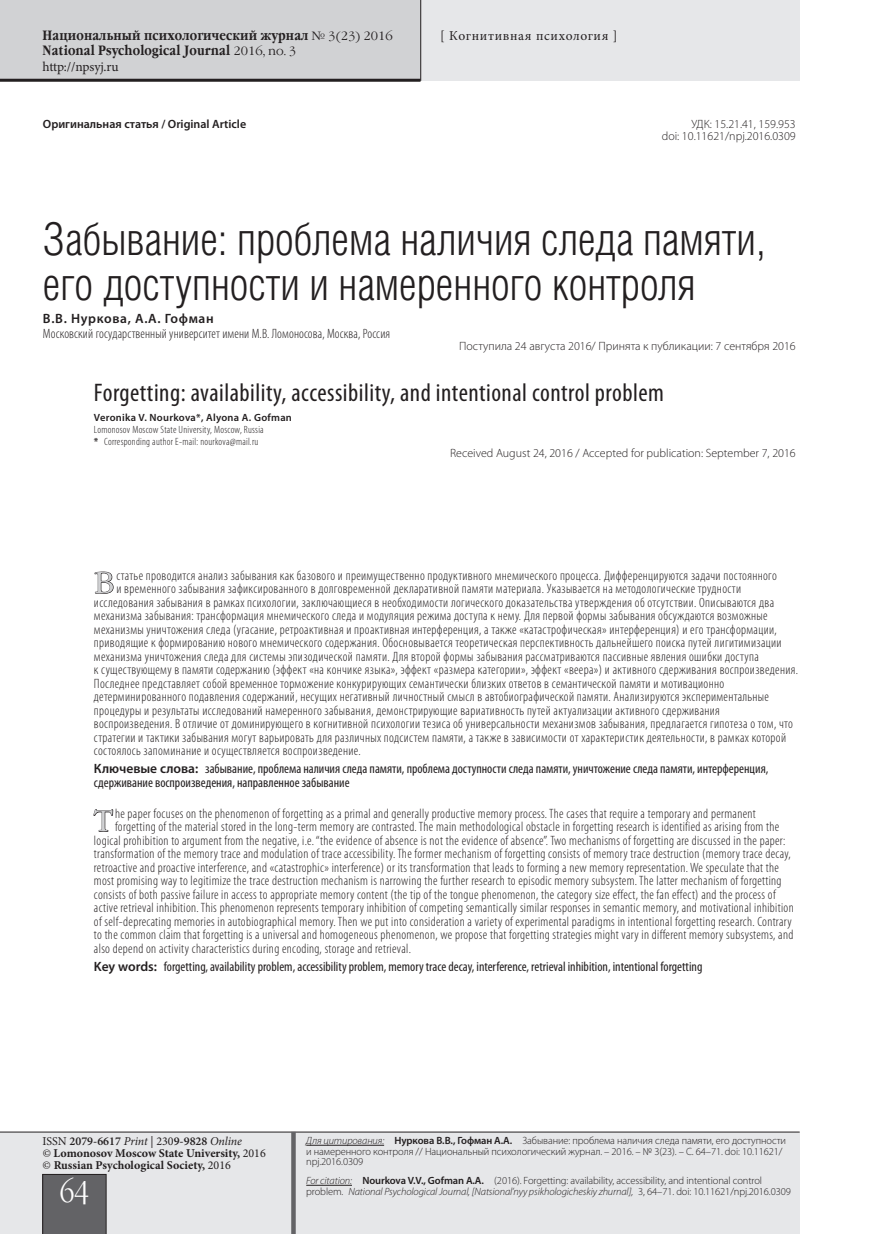
<style>
.page{position:relative;width:872px;height:1234px;background:#fff}
.page>*{position:absolute;margin:0;border:0;box-sizing:border-box;transform-origin:0 0}
.Header___Article{font:45px/45px "Helios Cond Light C";color:#231f20}
.Page_num{font:30px "Garamond Narrow C";color:#fff}
.Resume_MAIN___1st{font:29.1px "Garamond C";color:#d1d2d4}
.Header___Article___E{font:condensed 25.5px "Myriad Pro";letter-spacing:.02em;color:#231f20}
.Resume_MAIN___1st-2{font:300 condensed 13.5px "Myriad Pro";letter-spacing:.025em;color:#231f20}
.Resume_KEYWORDS{font:condensed 13.5px/13.5px "Myriad Pro";color:#231f20}
.Autor___HEADER{font:300 condensed 13.5px/15px "Myriad Pro";letter-spacing:.01em;color:#231f20}
.t1{font:700 13.5px "Garamond Narrow C";letter-spacing:.01em;color:#231f20}
.Col_title___RUBRIC{font:13.5px "Minion Pro";letter-spacing:.045em;color:#231f20}
.Col_title___RUBRIC-2{font:13.5px "Minion Pro";letter-spacing:-.015em;color:#231f20}
.Code_prefix{font:300 12px "Myriad Pro";color:#231f20}
.t2{font:700 12px "Minion Pro";color:#231f20}
.t3{font:600 12px "Minion Pro";color:#231f20}
.Code_prefix-2{font:600 12px "Myriad Pro";color:#231f20}
.Col_title___REFER{font:300 10.5px/10.5px "Myriad Pro";letter-spacing:-.01em;color:#231f20}
.Autor___HEADER___EN{font:300 condensed 10.5px/12px "Myriad Pro";letter-spacing:.025em;color:#231f20}
.s1{font-family:"Garamond C";font-weight:400;font-size:12px}
.s2{font-weight:600;font-stretch:normal}
.s3{font-weight:400}
.s4{font-weight:400;font-style:italic}
.s5{font-style:italic}
.s6{font-weight:600}
</style>
<div class="page">
<div style="left:0;top:0;width:799px;height:81px;background:#e6e7e9"></div>
<div style="left:0;top:0;width:421px;height:79px;background:#d1d2d4"></div>
<div style="left:0;top:1132px;width:799px;height:101px;background:#e6e7e9"></div>
<hr style="left:0;top:1131px;width:799px;height:1px;background:#231f20">
<div style="left:43px;top:1173px;width:63px;height:60px;background:#636366"></div>
<hr style="left:0;top:79px;width:420px;height:3px;background:#231f20">
<div style="left:291px;top:1131px;width:5px;height:102px;background:#636366"></div>
<hr style="left:420px;top:0;width:1px;height:81px;background:#231f20">
<hr style="left:306px;top:1144px;width:78px;height:1px;background:#231f20">
<hr style="left:306px;top:1184px;width:46px;height:1px;background:#231f20">
<svg style="left:94px;top:571px;width:20px;height:23px"></svg>
<svg style="left:93px;top:809px;width:20px;height:22px"></svg>
<p class="t1" style="left:43px;top:27px;width:352px">Национальный психологический журнал <span class="s1">№ 3(23) 2016</span></p>
<p class="t1" style="left:43px;top:42px;width:255px">National Psychological Journal <span class="s1">2016, no. 3</span></p>
<p class="Col_title___RUBRIC-2" style="left:43px;top:57px;width:78px">http://npsyj.ru</p>
<p class="Col_title___RUBRIC" style="left:440px;top:26px;width:179px">[ Когнитивная психология ]</p>
<p class="Code_prefix-2" style="left:43px;top:116px;width:205px">Оригинальная статья / Original Article</p>
<p class="Code_prefix" style="left:691px;top:117px;width:106px">УДК: 15.21.41, 159.953</p>
<p class="Code_prefix" style="left:662px;top:129px;width:135px">doi: 10.11621/npj.2016.0309</p>
<p class="Header___Article" style="left:43px;top:216px;width:724px">Забывание: проблема наличия следа памяти, его доступности и намеренного контроля</p>
<p class="Autor___HEADER" style="left:43px;top:311px;width:349px"><span class="s2">В.В. Нуркова, А.А. Гофман<br></span>Московский государственный университет имени М.В. Ломоносова, Москва, Россия</p>
<p class="Code_prefix" style="left:459px;top:339px;width:338px">Поступила 24 августа 2016/ Принята к публикации: 7 сентября 2016</p>
<p class="Header___Article___E" style="left:94px;top:376px;width:571px">Forgetting: availability, accessibility, and intentional control problem</p>
<p class="Autor___HEADER___EN" style="left:94px;top:411px;width:199px"><span class="s2">Veronika V. Nourkova*, Alyona A. Gofman<br></span>Lomonosov Moscow State University, Moscow, Russia</p>
<p class="Autor___HEADER___EN" style="left:94px;top:435px;width:166px"><span class="s2">*</span> Corresponding author E-mail: nourkova@mail.ru</p>
<p class="Code_prefix" style="left:450px;top:446px;width:347px">Received August 24, 2016 / Accepted for publication: September 7, 2016</p>
<p class="Resume_MAIN___1st" style="left:94px;top:567px;width:22px">В</p>
<p class="Resume_MAIN___1st-2" style="left:116px;top:567px;width:662px">статье проводится анализ забывания как базового и преимущественно продуктивного мнемического процесса. Дифференцируются задачи постоянного</p>
<p class="Resume_MAIN___1st-2" style="left:116px;top:580px;width:626px">и временного забывания зафиксированного в долговременной декларативной памяти материала. Указывается на методологические трудности</p>
<p class="Resume_MAIN___1st-2" style="left:94px;top:594px;width:681px">исследования забывания в рамках психологии, заключающиеся в необходимости логического доказательства утверждения об отсутствии. Описываются два</p>
<p class="Resume_MAIN___1st-2" style="left:94px;top:607px;width:675px">механизма забывания: трансформация мнемического следа и модуляция режима доступа к нему. Для первой формы забывания обсуждаются возможные</p>
<p class="Resume_MAIN___1st-2" style="left:94px;top:621px;width:684px">механизмы уничтожения следа (угасание, ретроактивная и проактивная интерференция, а также «катастрофическая» интерференция) и его трансформации,</p>
<p class="Resume_MAIN___1st-2" style="left:94px;top:634px;width:689px">приводящие к формированию нового мнемического содержания. Обосновывается теоретическая перспективность дальнейшего поиска путей лигитимизации</p>
<p class="Resume_MAIN___1st-2" style="left:94px;top:648px;width:666px">механизма уничтожения следа для системы эпизодической памяти. Для второй формы забывания рассматриваются пассивные явления ошибки доступа</p>
<p class="Resume_MAIN___1st-2" style="left:94px;top:661px;width:705px">к существующему в памяти содержанию (эффект «на кончике языка», эффект «размера категории», эффект «веера») и активного сдерживания воспроизведения.</p>
<p class="Resume_MAIN___1st-2" style="left:94px;top:675px;width:632px">Последнее представляет собой временное торможение конкурирующих семантически близких ответов в семантической памяти и мотивационно</p>
<p class="Resume_MAIN___1st-2" style="left:94px;top:688px;width:676px">детерминированного подавления содержаний, несущих негативный личностный смысл в автобиографической памяти. Анализируются экспериментальные</p>
<p class="Resume_MAIN___1st-2" style="left:94px;top:702px;width:627px">процедуры и результаты исследований намеренного забывания, демонстрирующие вариативность путей актуализации активного сдерживания</p>
<p class="Resume_MAIN___1st-2" style="left:94px;top:715px;width:700px">воспроизведения. В отличие от доминирующего в когнитивной психологии тезиса об универсальности механизмов забывания, предлагается гипотеза о том, что</p>
<p class="Resume_MAIN___1st-2" style="left:94px;top:729px;width:693px">стратегии и тактики забывания могут варьировать для различных подсистем памяти, а также в зависимости от характеристик деятельности, в рамках которой</p>
<p class="Resume_MAIN___1st-2" style="left:94px;top:742px;width:268px">состоялось запоминание и осуществляется воспроизведение.</p>
<p class="Resume_KEYWORDS" style="left:94px;top:761px;width:676px"><span class="s2">Ключевые слова:</span> забывание, проблема наличия следа памяти, проблема доступности следа памяти, уничтожение следа памяти, интерференция, сдерживание воспроизведения, направленное забывание</p>
<p class="Resume_MAIN___1st" style="left:94px;top:805px;width:20px">T</p>
<p class="Resume_MAIN___1st-2" style="left:115px;top:805px;width:642px">he paper focuses on the phenomenon of forgetting as a primal and generally productive memory process. The cases that require a temporary and permanent</p>
<p class="Resume_MAIN___1st-2" style="left:115px;top:818px;width:666px">forgetting of the material stored in the long-term memory are contrasted. The main methodological obstacle in forgetting research is identified as arising from the</p>
<p class="Resume_MAIN___1st-2" style="left:94px;top:832px;width:693px">logical prohibition to argument from the negative, i.e. “the evidence of absence is not the evidence of absence”. Two mechanisms of forgetting are discussed in the paper:</p>
<p class="Resume_MAIN___1st-2" style="left:94px;top:845px;width:698px">transformation of the memory trace and modulation of trace accessibility. The former mechanism of forgetting consists of memory trace destruction (memory trace decay,</p>
<p class="Resume_MAIN___1st-2" style="left:94px;top:859px;width:686px">retroactive and proactive interference, and «catastrophic» interference) or its transformation that leads to forming a new memory representation. We speculate that the</p>
<p class="Resume_MAIN___1st-2" style="left:94px;top:872px;width:689px">most promising way to legitimize the trace destruction mechanism is narrowing the further research to episodic memory subsystem. The latter mechanism of forgetting</p>
<p class="Resume_MAIN___1st-2" style="left:94px;top:886px;width:683px">consists of both passive failure in access to appropriate memory content (the tip of the tongue phenomenon, the category size effect, the fan effect) and the process of</p>
<p class="Resume_MAIN___1st-2" style="left:94px;top:899px;width:701px">active retrieval inhibition. This phenomenon represents temporary inhibition of competing semantically similar responses in semantic memory, and motivational inhibition</p>
<p class="Resume_MAIN___1st-2" style="left:94px;top:913px;width:699px">of self-deprecating memories in autobiographical memory. Then we put into consideration a variety of experimental paradigms in intentional forgetting research. Contrary</p>
<p class="Resume_MAIN___1st-2" style="left:94px;top:926px;width:701px">to the common claim that forgetting is а universal and homogeneous phenomenon, we propose that forgetting strategies might vary in different memory subsystems, and</p>
<p class="Resume_MAIN___1st-2" style="left:94px;top:940px;width:318px">also depend on activity characteristics during encoding, storage and retrieval.</p>
<p class="Resume_KEYWORDS" style="left:94px;top:959px;width:610px"><span class="s2">Key words:</span> forgetting, availability problem, accessibility problem, memory trace decay, interference, retrieval inhibition, intentional forgetting</p>
<p class="t3" style="left:43px;top:1132px;width:201px"><span class="s3">ISSN</span> 2079-6617 <span class="s4">Print</span> <span class="s3">| 230</span>9-9828 <span class="s4">Online</span></p>
<p class="t2" style="left:43px;top:1144px;width:225px"><span class="s4">©</span> Lomonosov Moscow State University, <span class="s3">2016</span></p>
<p class="t2" style="left:43px;top:1156px;width:190px"><span class="s3">©</span> Russian Psychological Society, <span class="s3">2016</span></p>
<p class="Page_num" style="left:60px;top:1175px;width:31px">64</p>
<p class="Col_title___REFER" style="left:306px;top:1134px;width:481px"><span class="s5">Для цитирования:</span> <span class="s6">Нуркова В.В., Гофман А.А.</span> Забывание: проблема наличия следа памяти, его доступности и намеренного контроля // Национальный психологический журнал. – 2016. – № 3(23). – С. 64–71. doi: 10.11621/ npj.2016.0309</p>
<p class="Col_title___REFER" style="left:306px;top:1174px;width:486px"><span class="s5">For citation:</span> <span class="s6">Nourkova V.V., Gofman A.A.</span> (2016). Forgetting: availability, accessibility, and intentional control problem. <span class="s5">National Psychological Journal, [Natsional’nyy psikhologicheskiy zhurnal],</span> 3, 64–71. doi: 10.11621/npj.2016.0309</p>
</div>
